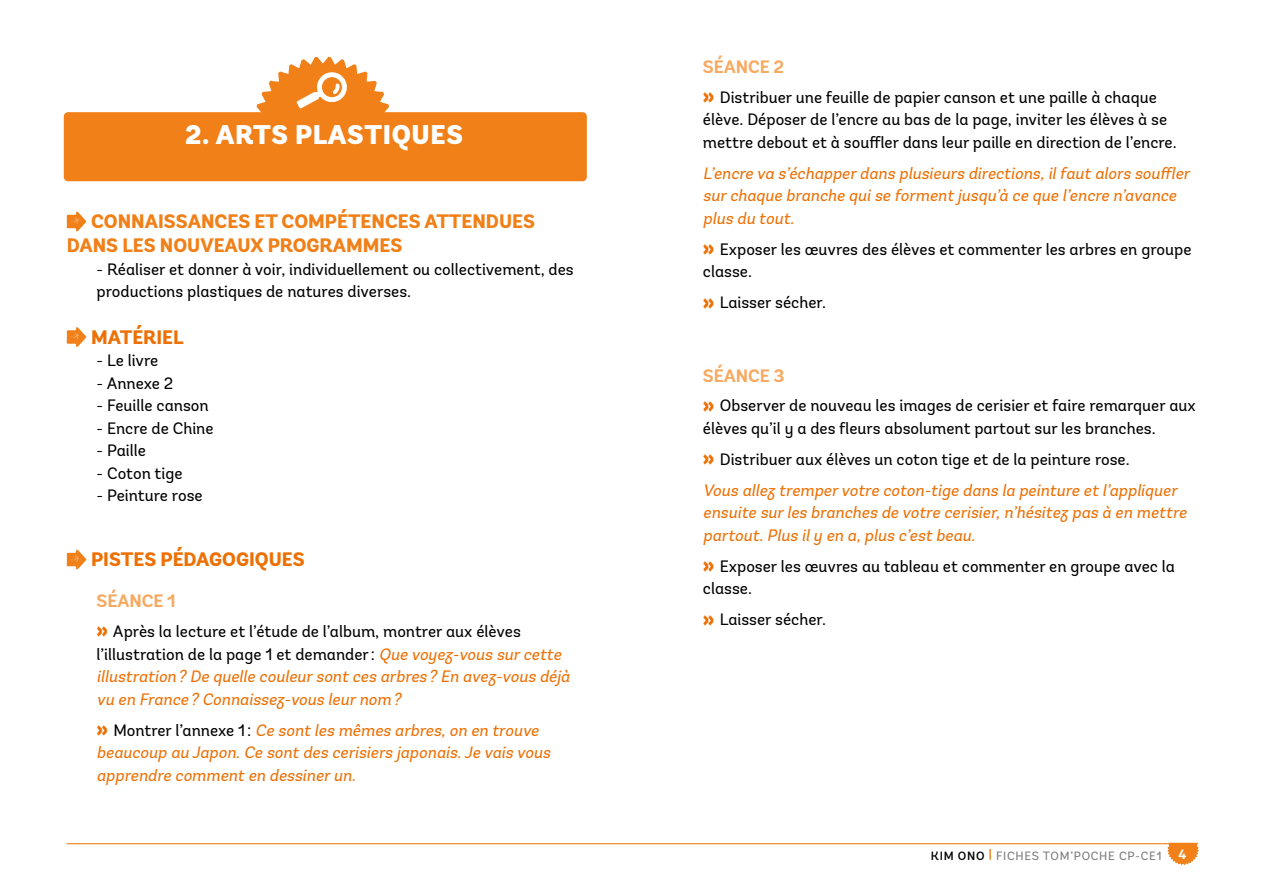
<style>
.page{position:relative;width:1263px;height:893px;background:#fff}
.page>*{position:absolute;margin:0;border:0;box-sizing:border-box;transform-origin:0 0}
.t1{font:900 27px "Andes";letter-spacing:.025em;color:#fff}
.t2{font:800 19.5px/24px "Andes";color:#f08017}
.t3{font:800 19.5px "Andes";color:#ed7004}
.t4{font:700 18px "Andes";letter-spacing:-.005em;color:#f7a960}
.t5{font:italic 16.5px/22.5px "Andes";color:#ed7004}
.t6{font:16.5px/22.5px "Andes";color:#000}
.t7{font:12px "Andes";letter-spacing:.06em;color:#797979}
.s1{font-weight:900;font-style:normal;font-size:24.75px}
.s2{font-style:normal;color:#000}
.s3{font-weight:900;font-size:24.75px;color:#ed7004}
.s4{font-weight:500;color:#000}
.s5{font-weight:700;font-size:13.5px;color:#fff}
</style>
<div class="page">
<hr style="left:67px;top:843px;width:1130px;height:1px;background:#f08017">
<svg style="left:1167px;top:843px;width:32px;height:22px"></svg>
<svg style="left:67px;top:212px;width:19px;height:19px"></svg>
<svg style="left:67px;top:327px;width:19px;height:20px"></svg>
<svg style="left:67px;top:550px;width:19px;height:19px"></svg>
<svg style="left:256px;top:56px;width:133px;height:56px"></svg>
<div style="left:64px;top:112px;width:523px;height:69px;background:#f08017;border-radius:4px"></div>
<h1 class="t1" style="left:185px;top:117px;width:279px">2. ARTS PLASTIQUES</h1>
<p class="t2" style="left:67px;top:210px;width:470px;text-indent:24px">CONNAISSANCES ET COMPÉTENCES ATTENDUES<br>DANS LES NOUVEAUX PROGRAMMES</p>
<p class="t6" style="left:97px;top:258px;width:479px">- Réaliser et donner à voir, individuellement ou collectivement, des productions plastiques de natures diverses.</p>
<p class="t3" style="left:91px;top:325px;width:94px">MATÉRIEL</p>
<p class="t6" style="left:97px;top:349px;width:63px">- Le livre</p>
<p class="t6" style="left:97px;top:372px;width:78px">- Annexe 2</p>
<p class="t6" style="left:97px;top:394px;width:114px">- Feuille canson</p>
<p class="t6" style="left:97px;top:417px;width:119px">- Encre de Chine</p>
<p class="t6" style="left:97px;top:439px;width:51px">- Paille</p>
<p class="t6" style="left:97px;top:462px;width:87px">- Coton tige</p>
<p class="t6" style="left:97px;top:484px;width:108px">- Peinture rose</p>
<p class="t3" style="left:91px;top:547px;width:215px">PISTES PÉDAGOGIQUES</p>
<p class="t4" style="left:97px;top:590px;width:81px">SÉANCE 1</p>
<p class="t5" style="left:97px;top:620px;width:478px"><span class="s1">»</span> <span class="s2">Après la lecture et l’étude de l’album, montrer aux élèves l’illustration de la page 1 et demander:</span> Que voyez-vous surcette illustration? De quelle couleursont ces arbres ? En avez-vous déjà vu en France ? Connaissez-vous leurnom?</p>
<p class="t5" style="left:97px;top:719px;width:459px"><span class="s1">»</span> <span class="s2">M o n t r e r l ’ a n n e x e 1 :</span> Ce sont les mêmes arbres,on en trouve beaucoup au Japon.Ce sont des cerisiers japonais.Je vais vous apprendre comment en dessinerun.</p>
<p class="t4" style="left:703px;top:56px;width:83px">SÉANCE 2</p>
<p class="t6" style="left:703px;top:86px;width:475px"><span class="s3">»</span> Distribuer une feuille de papier canson et une paille à chaque élève. Déposer de l’encre au bas de la page, inviter les élèves à se mettre debout et à souffler dans leur paille en direction de l’encre.</p>
<p class="t5" style="left:703px;top:162px;width:492px">L’encre va s’échapperdans plusieurs directions,ilfaut alors souffler surchaque branche quise forment jusqu’à ce que l’encre n’avance plus du tout.</p>
<p class="t6" style="left:703px;top:238px;width:490px"><span class="s3">»</span> Exposer les œuvres des élèves et commenter les arbres en groupe classe.</p>
<p class="t6" style="left:703px;top:291px;width:124px"><span class="s3">»</span> Laisser sécher.</p>
<p class="t4" style="left:703px;top:364px;width:83px">SÉANCE 3</p>
<p class="t6" style="left:703px;top:394px;width:494px"><span class="s3">»</span> Observer de nouveau les images de cerisier et faire remarquer aux élèves qu’il y a des fleurs absolument partout sur les branches.</p>
<p class="t5" style="left:703px;top:444px;width:479px;line-height:31px"><span class="s1">»</span> <span class="s2">Distribuer aux élèves un coton tige et de la peinture rose.<br></span>Vous allez trempervotre coton-tige dans la peinture et l’appliquer</p>
<p class="t5" style="left:703px;top:501px;width:489px">ensuite surles branches de votre cerisier,n’hésitez pas à en mettre partout.Plus ily en a,plus c’est beau.</p>
<p class="t6" style="left:703px;top:555px;width:474px"><span class="s3">»</span> Exposer les œuvres au tableau et commenter en groupe avec la classe.</p>
<p class="t6" style="left:703px;top:608px;width:124px"><span class="s3">»</span> Laisser sécher.</p>
<p class="t7" style="left:931px;top:848px;width:257px"><span class="s4">KIM ONO</span> <sup>|</sup> FICHES TOM’POCHE CP-CE1 <span class="s5">4</span></p>
</div>
